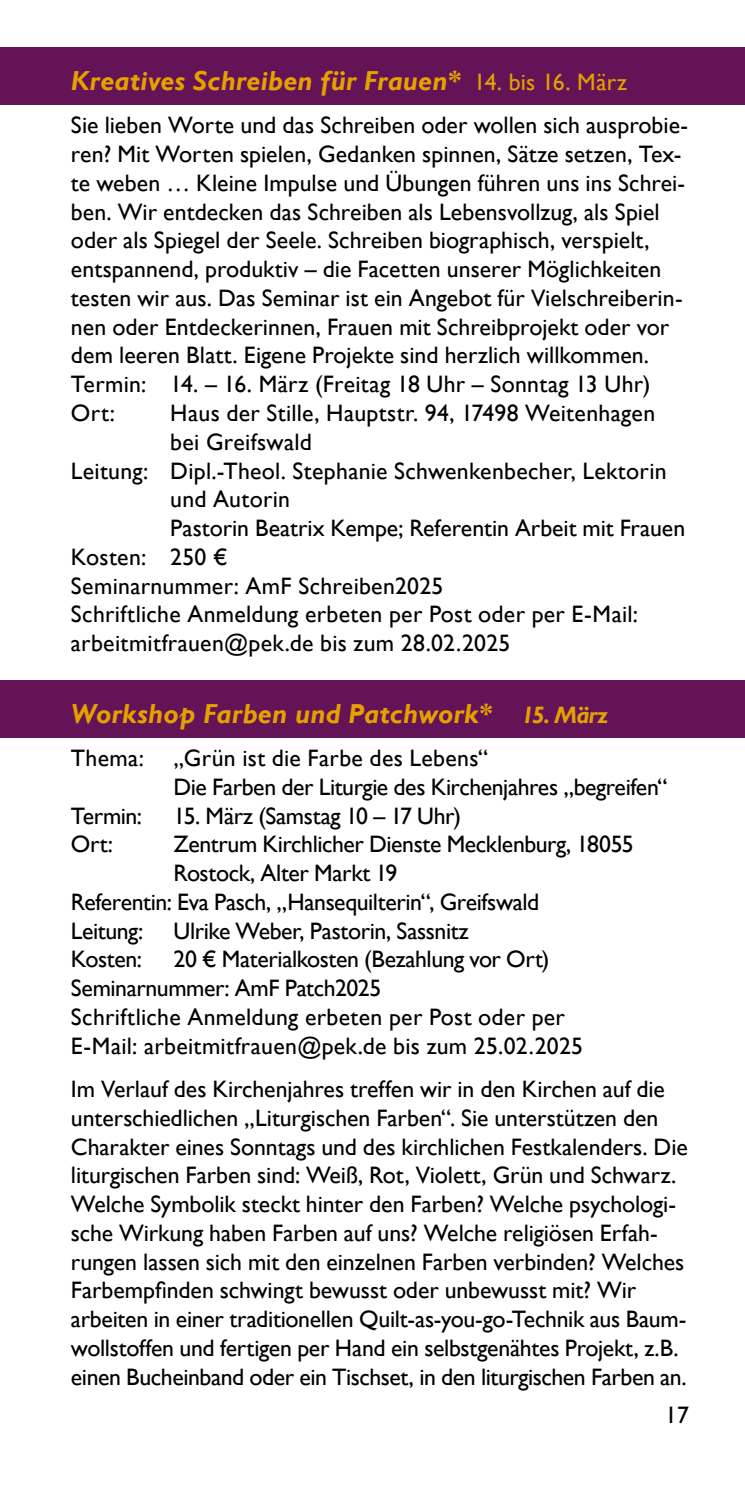
<style>
.page{position:relative;width:745px;height:1489px;background:#fff}
.page>*{position:absolute;margin:0;border:0;box-sizing:border-box;transform-origin:0 0}
.t1{font:italic 700 27.5px "Gill Sans";letter-spacing:.01em;color:#e5a100}
.t2{font:23.75px/28.8px "Gill Sans";color:#000}
.t3{font:23.75px "Gill Sans";letter-spacing:-.02em;color:#000}
.s1{font-weight:400;font-style:normal;font-size:23.75px}
.s2{font-size:23.75px}
</style>
<div class="page">
<div style="left:0;top:47px;width:744px;height:57px;background:#641357"></div>
<div style="left:0;top:679px;width:744px;height:58px;background:#641357"></div>
<p class="t1" style="left:71px;top:65px;width:557px">Kreatives Schreiben für Frauen* <span class="s1">14. bis 16. März</span></p>
<p class="t2" style="left:71px;top:111px;width:618px">Sie lieben Worte und das Schreiben oder wollen sich ausprobie&shy;ren? Mit Worten spielen, Gedanken spinnen, Sätze setzen, Tex&shy;te weben … Kleine Impulse und Übungen führen uns ins Schrei&shy;ben. Wir entdecken das Schreiben als Lebensvollzug, als Spiel oder als Spiegel der Seele. Schreiben biographisch, verspielt, entspannend, produktiv – die Facetten unserer Möglichkeiten testen wir aus. Das Seminar ist ein Angebot für Vielschreiberin&shy;nen oder Entdeckerinnen, Frauen mit Schreibprojekt oder vor dem leeren Blatt. Eigene Projekte sind herzlich willkommen.<br>Termin: 14. – 16. März (Freitag 18 Uhr – Sonntag 13 Uhr)<br>Ort:</p>
<p class="t2" style="left:170px;top:399px;width:486px">Haus der Stille, Hauptstr. 94, 17498 Weitenhagen</p>
<p class="t2" style="left:170px;top:428px;width:143px">bei Greifswald</p>
<p class="t2" style="left:71px;top:456px;width:596px">Leitung: Dipl.-Theol. Stephanie Schwenkenbecher, Lektorin</p>
<p class="t2" style="left:170px;top:485px;width:121px">und Autorin</p>
<p class="t2" style="left:170px;top:514px;width:516px">Pastorin Beatrix Kempe; Referentin Arbeit mit Frauen</p>
<p class="t2" style="left:71px;top:543px;width:158px">Kosten: 250 €</p>
<p class="t2" style="left:71px;top:571px;width:374px">Seminarnummer: AmF Schreiben2025</p>
<p class="t2" style="left:71px;top:600px;width:568px">Schriftliche Anmeldung erbeten per Post oder per E-Mail:</p>
<p class="t2" style="left:71px;top:629px;width:440px">arbeitmitfrauen@pek.de bis zum 28.02.2025</p>
<p class="t1" style="left:71px;top:697px;width:538px">Workshop Farben und Patchwork* <span class="s2">15. März</span></p>
<p class="t2" style="left:71px;top:744px;width:418px">Thema: „Grün ist die Farbe des Lebens“</p>
<p class="t3" style="left:173px;top:773px;width:495px">Die Farben der Liturgie des Kirchenjahres „begreifen“</p>
<p class="t2" style="left:71px;top:801px;width:72px">Termin:</p>
<p class="t2" style="left:173px;top:801px;width:289px">15. März (Samstag 10 – 17 Uhr)</p>
<p class="t2" style="left:71px;top:830px;width:43px">Ort:</p>
<p class="t3" style="left:173px;top:830px;width:461px">Zentrum Kirchlicher Dienste Mecklenburg, 18055</p>
<p class="t2" style="left:173px;top:859px;width:225px">Rostock, Alter Markt 19</p>
<p class="t2" style="left:71px;top:888px;width:469px">Referentin: Eva Pasch, „Hansequilterin“, Greifswald</p>
<p class="t3" style="left:71px;top:916px;width:74px">Leitung:</p>
<p class="t2" style="left:173px;top:916px;width:296px">Ulrike Weber, Pastorin, Sassnitz</p>
<p class="t2" style="left:71px;top:945px;width:72px">Kosten:</p>
<p class="t2" style="left:71px;top:945px;width:513px;text-indent:103px">20 € Materialkosten (Bezahlung vor Ort)<br>Seminarnummer: AmF Patch2025<br>Schriftliche Anmeldung erbeten per Post oder per E-Mail: arbeitmitfrauen@pek.de bis zum 25.02.2025</p>
<p class="t2" style="left:71px;top:1074px;width:618px">Im Verlauf des Kirchenjahres treffen wir in den Kirchen auf die unterschiedlichen „Liturgischen Farben“. Sie unterstützen den Charakter eines Sonntags und des kirchlichen Festkalenders. Die liturgischen Farben sind: Weiß, Rot, Violett, Grün und Schwarz.<br>Welche Symbolik steckt hinter den Farben? Welche psychologi&shy;sche Wirkung haben Farben auf uns? Welche religiösen Erfah&shy;rungen lassen sich mit den einzelnen Farben verbinden? Welches Farbempfinden schwingt bewusst oder unbewusst mit? Wir arbeiten in einer traditionellen Quilt-as-you-go-Technik aus Baum&shy;wollstoffen und fertigen per Hand ein selbstgenähtes Projekt, z.B. einen Bucheinband oder ein Tischset, in den liturgischen Farben an.</p>
<p class="t2" style="left:664px;top:1400px;width:25px">17</p>
</div>
